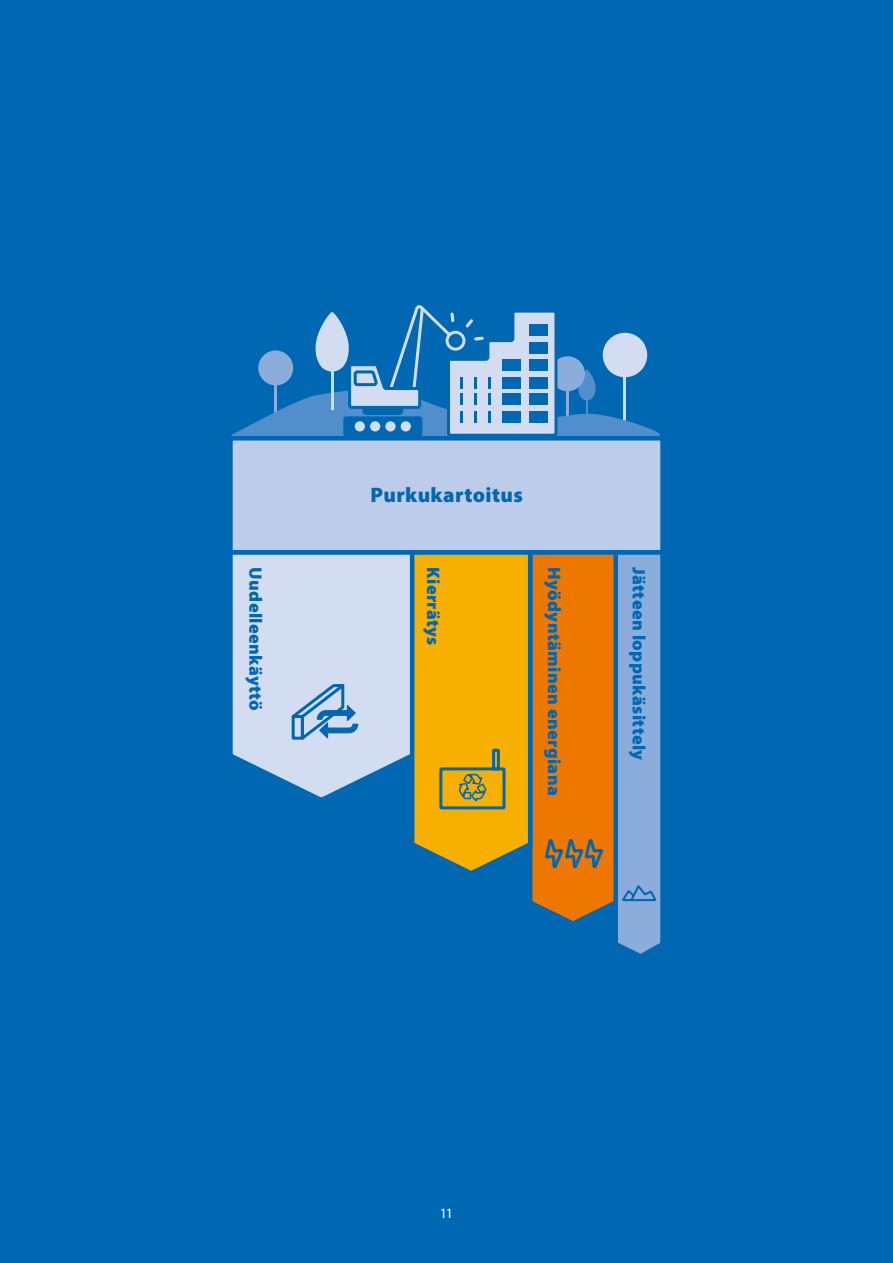
<style>
.page{position:relative;width:893px;height:1263px;background:#0067b3}
.page>*{position:absolute;margin:0;border:0;box-sizing:border-box;transform-origin:0 0}
.t1{font:900 21px "Myriad Pro";letter-spacing:.02em;color:#0067b3}
.t2{font:900 18px "Myriad Pro";letter-spacing:.02em;color:#0067b3}
.t3{font:14.25px "Myriad Pro";color:#fff}
</style>
<div class="page">
<svg style="left:232px;top:554px;width:176px;height:244px;background:#bbd0ea"></svg>
<svg style="left:284px;top:681px;width:75px;height:63px"></svg>
<svg style="left:231px;top:305px;width:429px;height:131px"></svg>
<div style="left:230px;top:438px;width:432px;height:114px;background:#bdccea"></div>
<div style="left:228px;top:436px;width:437px;height:118px;border:4px solid #0067b3"></div>
<svg style="left:408px;top:548px;width:257px;height:406px"></svg>
<p class="t1" style="left:371px;top:481px;width:154px">Purkukartoitus</p>
<p class="t2" style="left:268px;top:567px;width:145px;rotate:90deg">Uudelleenkäyttö</p>
<p class="t2" style="left:445px;top:567px;width:79px;rotate:90deg">Kierrätys</p>
<p class="t2" style="left:566px;top:567px;width:230px;rotate:90deg">Hyödyntäminen energiana</p>
<p class="t2" style="left:651px;top:567px;width:194px;rotate:90deg">Jätteen loppukäsittely</p>
<p class="t3" style="left:440px;top:1204px;width:15px">11</p>
</div>
